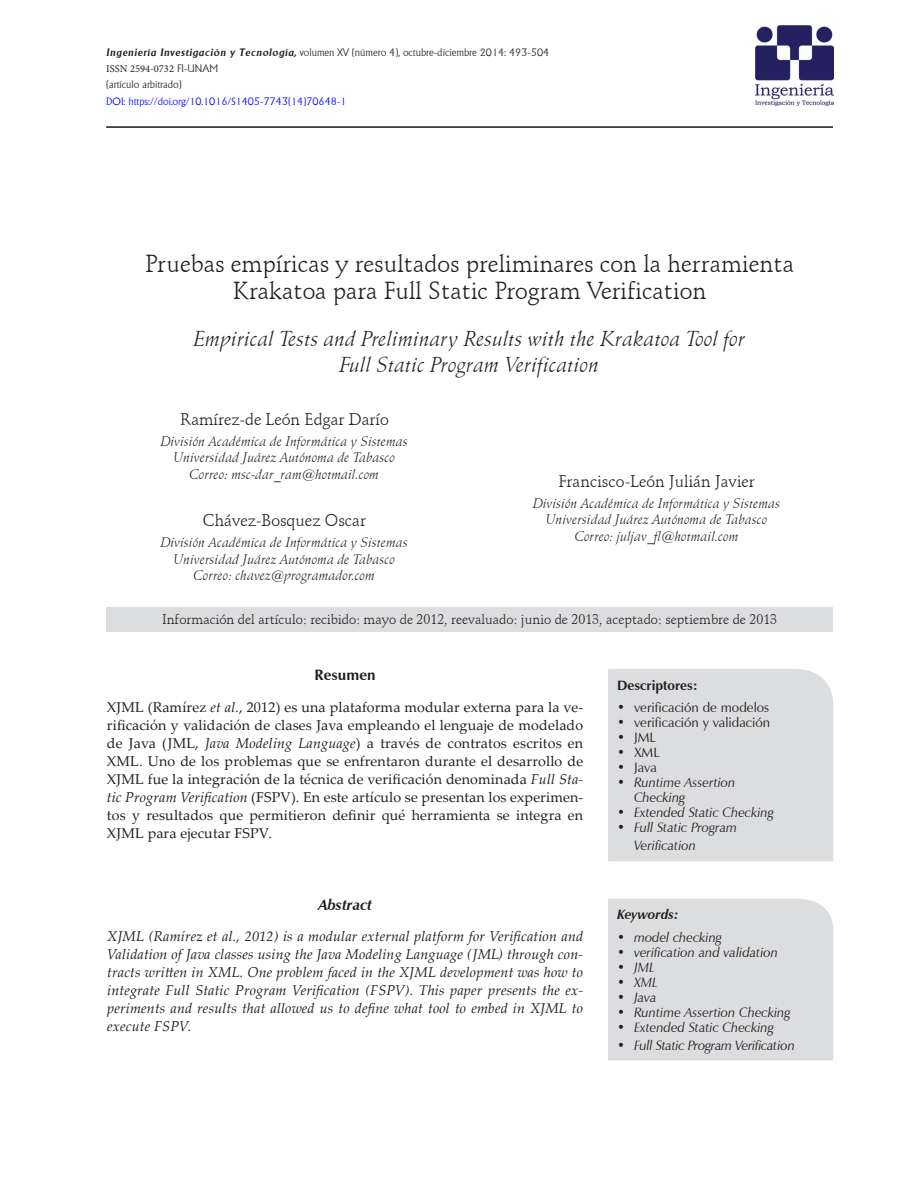
<style>
.page{position:relative;width:918px;height:1188px;background:#fff}
.page>*{position:absolute;margin:0;border:0;box-sizing:border-box;transform-origin:0 0}
.t1{font:24px/27px "Schneidler BT";color:#231f20;text-align:center}
.t2{font:italic 21px/25.5px "Schneidler BT";color:#231f20;text-align:center}
.t3{font:16.5px "Schneidler BT";color:#231f20}
.t4{font:italic 700 15px "Zapf Humanist 601 BT";color:#231f20}
.t5{font:700 15px "Zapf Humanist 601 BT";color:#231f20}
.t6{font:14.25px/18px "Palatino Linotype";letter-spacing:.01em;color:#231f20;text-align:justify}
.t7{font:italic 14.25px/18px "Palatino Linotype";letter-spacing:.01em;color:#231f20;text-align:justify}
.t8{font:italic 13.5px/16.5px "Schneidler BT";color:#231f20;text-align:center}
.t9{font:italic 13.5px/15px "Zapf Humanist 601 BT";color:#231f20}
.t10{font:13.5px "Schneidler BT";color:#231f20}
.t11{font:13.5px "Zapf Humanist 601 BT";color:#231f20}
.t12{font:italic 13.5px "Zapf Humanist 601 BT";letter-spacing:-.02em;color:#231f20}
.t13{font:700 13.5px "Zapf Humanist 601 BT";color:#231f20}
.t14{font:italic 700 13.5px "Zapf Humanist 601 BT";color:#231f20}
.t15{font:300 10.5px "Adelon";color:#231f20}
.t16{font:300 10.5px "Adelon";color:#00f}
.t17{font:10.5px "Minion Pro";color:#231f20}
.s1{font-weight:600;font-style:italic}
.s2{font-family:"Adelon";font-weight:300}
.s3{font-style:italic}
.s4{font-style:normal}
</style>
<div class="page">
<hr style="left:106px;top:127px;width:727px;height:1px;background:#231f20">
<img style="left:755px;top:25px;width:78px;height:81px">
<div style="left:608px;top:669px;width:226px;height:192px;background:#dcdddf"></div>
<div style="left:106px;top:607px;width:727px;height:24px;background:#dcdddf"></div>
<div style="left:608px;top:898px;width:226px;height:162px;background:#dcdddf"></div>
<p class="t15" style="left:106px;top:46px;width:445px"><span class="s1">Ingeniería Investigación y Tecnología,</span> volumen XV (número 4), octubre-diciembre 2014: 493-504</p>
<p class="t17" style="left:106px;top:61px;width:113px">ISSN 2594-0732 <span class="s2">FI-UNAM</span></p>
<p class="t15" style="left:106px;top:79px;width:77px">(artículo arbitrado)</p>
<p class="t16" style="left:106px;top:95px;width:242px">DOI: https://doi.org/10.1016/S1405-7743(14)70648-1</p>
<h1 class="t1" style="left:145px;top:251px;width:650px">Pruebas empíricas y resultados preliminares con la herramienta<br>Krakatoa para Full Static Program Verification</h1>
<h2 class="t2" style="left:194px;top:326px;width:553px">Empirical Tests and Preliminary Results with the Krakatoa Tool for<br>Full Static Program Verification</h2>
<p class="t3" style="left:180px;top:409px;width:210px">Ramírez-de León Edgar Darío</p>
<p class="t8" style="left:161px;top:433px;width:249px">División Académica de Informática y Sistemas<br>Universidad Juárez Autónoma de Tabasco<br>Correo: msc-dar_ram@hotmail.com</p>
<p class="t3" style="left:203px;top:510px;width:165px">Chávez-Bosquez Oscar</p>
<p class="t8" style="left:161px;top:534px;width:249px">División Académica de Informática y Sistemas<br>Universidad Juárez Autónoma de Tabasco<br>Correo: chavez@programador.com</p>
<p class="t3" style="left:559px;top:471px;width:198px">Francisco-León Julián Javier</p>
<p class="t8" style="left:533px;top:495px;width:249px">División Académica de Informática y Sistemas<br>Universidad Juárez Autónoma de Tabasco<br>Correo: juljav_fl@hotmail.com</p>
<p class="t10" style="left:162px;top:611px;width:617px">Información del artículo: recibido: mayo de 2012, reevaluado: junio de 2013, aceptado: septiembre de 2013</p>
<p class="t5" style="left:315px;top:666px;width:62px">Resumen</p>
<p class="t6" style="left:107px;top:697px;width:478px">XJML (Ramírez <span class="s3">et al.</span>, 2012) es una plataforma modular externa para la ve&shy;rificación y validación de clases Java empleando el lenguaje de modelado de Java (JML, <span class="s3">Java Modeling Language</span>) a través de contratos escritos en XML. Uno de los problemas que se enfrentaron durante el desarrollo de XJML fue la integración de la técnica de verificación denominada <span class="s3">Full Sta&shy;tic Program Verification</span> (FSPV). En este artículo se presentan los experimen&shy;tos y resultados que permitieron definir qué herramienta se integra en XJML para ejecutar FSPV.</p>
<p class="t4" style="left:318px;top:896px;width:55px">Abstract</p>
<p class="t7" style="left:107px;top:927px;width:477px">XJML (Ramírez et al., 2012) is a modular external platform for Verification and Validation of Java classes using the Java Modeling Language (JML) through con&shy;tracts written in XML. One problem faced in the XJML development was how to integrate Full Static Program Verification (FSPV). This paper presents the ex&shy;periments and results that allowed us to define what tool to embed in XJML to execute FSPV.</p>
<p class="t13" style="left:617px;top:677px;width:82px">Descriptores:</p>
<p class="t11" style="left:617px;top:699px;width:153px"><span class="s3">•</span> verificación de modelos</p>
<p class="t11" style="left:617px;top:714px;width:155px"><span class="s3">•</span> verificación y validación</p>
<p class="t11" style="left:617px;top:729px;width:41px"><span class="s3">•</span> JML</p>
<p class="t11" style="left:617px;top:744px;width:45px"><span class="s3">•</span> XML</p>
<p class="t11" style="left:617px;top:759px;width:41px"><span class="s3">•</span> Java</p>
<p class="t9" style="left:634px;top:775px;width:103px;text-indent:-17px"><span class="s4">•</span> Runtime Assertion<br>Checking</p>
<p class="t9" style="left:617px;top:805px;width:158px">• Extended Static Checking</p>
<p class="t9" style="left:634px;top:818px;width:104px;line-height:18px;text-indent:-17px">• Full Static Program<br>Verification</p>
<p class="t14" style="left:617px;top:906px;width:63px">Keywords:</p>
<p class="t9" style="left:617px;top:930px;width:107px">• model checking</p>
<p class="t9" style="left:617px;top:945px;width:162px">• verification and validation</p>
<p class="t9" style="left:617px;top:960px;width:40px">• JML</p>
<p class="t9" style="left:617px;top:975px;width:42px">• XML</p>
<p class="t9" style="left:617px;top:990px;width:41px">• Java</p>
<p class="t9" style="left:617px;top:1005px;width:175px">• Runtime Assertion Checking</p>
<p class="t9" style="left:617px;top:1020px;width:158px">• Extended Static Checking</p>
<p class="t12" style="left:617px;top:1037px;width:180px">• Full Static Program Verification</p>
</div>
